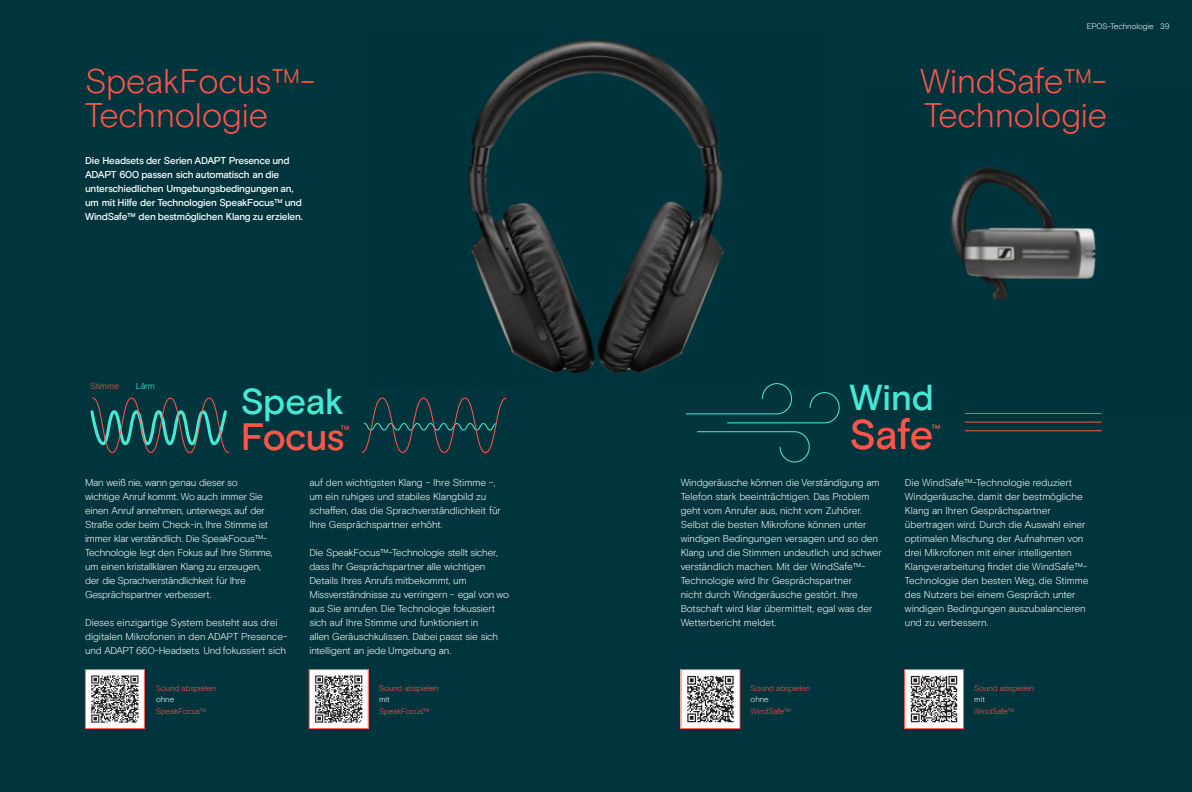
<style>
.page{position:relative;width:1192px;height:792px;background:#fff}
.page>*{position:absolute;margin:0;border:0;box-sizing:border-box;transform-origin:0 0}
.t1{font:500 41.4px "EPOS Basis";color:#ff5549}
.t2{font:500 38px "EPOS Basis";letter-spacing:-.03em;color:#ff5549}
.t3{font:500 36px "EPOS Basis";color:#44ead6}
.t4{font:300 34px/34px "EPOS Basis";letter-spacing:-.005em;color:#ff5549}
.t5{font:500 10.5px "EPOS Basis";color:#ff5549}
.t6{font:300 10px/14px "EPOS Basis";letter-spacing:-.01em;color:#fff}
.t7{font:500 10px/14px "EPOS Basis";letter-spacing:-.02em;color:#fff}
.t8{font:300 8.7px "EPOS Basis";letter-spacing:-.01em;color:#ff5549}
.t9{font:300 8.7px "EPOS Basis";color:#44ead6}
.t10{font:300 8px "EPOS Basis";letter-spacing:-.005em;color:#ff5549}
.t11{font:300 8px "EPOS Basis";color:#fff}
</style>
<div class="page">
<div style="left:1px;top:1px;width:1190px;height:790px;background:#00353d"></div>
<svg style="left:361px;top:397px;width:146px;height:56px"></svg>
<svg style="left:90px;top:397px;width:139px;height:56px"></svg>
<div style="left:85px;top:669px;width:59px;height:59px;background:#fff"></div>
<svg style="left:91px;top:675px;width:47px;height:47px"></svg>
<div style="left:85px;top:669px;width:60px;height:60px;border:1px solid #ff5549"></div>
<div style="left:309px;top:669px;width:59px;height:59px;background:#fff"></div>
<svg style="left:315px;top:675px;width:47px;height:47px"></svg>
<div style="left:309px;top:669px;width:59px;height:60px;border:1px solid #ff5549"></div>
<img style="left:468px;top:40px;width:256px;height:334px">
<hr style="left:965px;top:421px;width:136px;height:2px;background:#ff5549">
<hr style="left:965px;top:430px;width:136px;height:1px;background:#ff5549">
<svg style="left:697px;top:431px;width:113px;height:32px"></svg>
<svg style="left:686px;top:383px;width:154px;height:41px"></svg>
<div style="left:681px;top:669px;width:59px;height:59px;background:#fff"></div>
<svg style="left:687px;top:676px;width:46px;height:46px"></svg>
<div style="left:680px;top:669px;width:60px;height:60px;border:1px solid #ff5549"></div>
<div style="left:904px;top:669px;width:59px;height:59px;background:#fff"></div>
<svg style="left:910px;top:676px;width:47px;height:46px"></svg>
<div style="left:904px;top:669px;width:59px;height:60px;border:1px solid #ff5549"></div>
<img style="left:950px;top:167px;width:152px;height:247px">
<h3 class="t4" style="left:85px;top:67px;width:232px">SpeakFocus™-<br>Technologie</h3>
<p class="t7" style="left:85px;top:154px;width:219px">Die Headsets der Serien ADAPT Presence und ADAPT 600 passen sich automatisch an die unterschiedlichen Umgebungsbedingungen an, um mit Hilfe der Technologien SpeakFocus™ und WindSafe™ den bestmöglichen Klang zu erzielen.</p>
<p class="t8" style="left:90px;top:382px;width:30px">Stimme</p>
<p class="t9" style="left:136px;top:382px;width:21px">Lärm</p>
<h3 class="t3" style="left:241px;top:386px;width:105px">Speak</h3>
<h2 class="t2" style="left:241px;top:420px;width:105px">Focus</h2>
<p class="t5" style="left:340px;top:424px;width:10px">™</p>
<p class="t6" style="left:85px;top:476px;width:189px">Man weiß nie, wann genau dieser so wichtige Anruf kommt. Wo auch immer Sie einen Anruf annehmen, unterwegs, auf der Straße oder beim Check-in, Ihre Stimme ist immer klar verständlich. Die SpeakFocus™- Technologie legt den Fokus auf Ihre Stimme, um einen kristallklaren Klang zu erzeugen, der die Sprachverständlichkeit für Ihre Gesprächspartner verbessert.</p>
<p class="t6" style="left:85px;top:616px;width:204px">Dieses einzigartige System besteht aus drei digitalen Mikrofonen in den ADAPT Presence&shy;und ADAPT 660-Headsets. Und fokussiert sich</p>
<p class="t10" style="left:156px;top:684px;width:61px">Sound abspielen</p>
<p class="t11" style="left:156px;top:696px;width:20px">ohne</p>
<p class="t10" style="left:156px;top:707px;width:52px">SpeakFocus™</p>
<p class="t6" style="left:309px;top:476px;width:193px">auf den wichtigsten Klang – Ihre Stimme –, um ein ruhiges und stabiles Klangbild zu schaffen, das die Sprachverständlichkeit für Ihre Gesprächspartner erhöht.</p>
<p class="t6" style="left:309px;top:546px;width:201px">Die SpeakFocus™-Technologie stellt sicher, dass Ihr Gesprächspartner alle wichtigen Details Ihres Anrufs mitbekommt, um Missverständnisse zu verringern – egal von wo aus Sie anrufen. Die Technologie fokussiert sich auf Ihre Stimme und funktioniert in<br>allen Geräuschkulissen. Dabei passt sie sich intelligent an jede Umgebung an.</p>
<p class="t10" style="left:379px;top:684px;width:61px">Sound abspielen</p>
<p class="t11" style="left:379px;top:696px;width:12px">mit</p>
<p class="t10" style="left:379px;top:707px;width:52px">SpeakFocus™</p>
<p class="t11" style="left:1086px;top:23px;width:84px">EPOS-Technologie 39</p>
<h3 class="t4" style="left:920px;top:67px;width:188px">WindSafe™-<br>Technologie</h3>
<h3 class="t3" style="left:849px;top:382px;width:86px">Wind</h3>
<h1 class="t1" style="left:849px;top:416px;width:86px">Safe</h1>
<p class="t5" style="left:931px;top:423px;width:10px">™</p>
<p class="t6" style="left:680px;top:476px;width:203px">Windgeräusche können die Verständigung am Telefon stark beeinträchtigen. Das Problem geht vom Anrufer aus, nicht vom Zuhörer.<br>Selbst die besten Mikrofone können unter windigen Bedingungen versagen und so den Klang und die Stimmen undeutlich und schwer verständlich machen. Mit der WindSafe™- Technologie wird Ihr Gesprächspartner<br>nicht durch Windgeräusche gestört. Ihre Botschaft wird klar übermittelt, egal was der Wetterbericht meldet.</p>
<p class="t6" style="left:904px;top:476px;width:185px">Die WindSafe™-Technologie reduziert Windgeräusche, damit der bestmögliche Klang an Ihren Gesprächspartner übertragen wird. Durch die Auswahl einer optimalen Mischung der Aufnahmen von drei Mikrofonen mit einer intelligenten Klangverarbeitung findet die WindSafe™- Technologie den besten Weg, die Stimme des Nutzers bei einem Gespräch unter windigen Bedingungen auszubalancieren und zu verbessern.</p>
<p class="t10" style="left:750px;top:684px;width:61px">Sound abspielen</p>
<p class="t11" style="left:750px;top:696px;width:20px">ohne</p>
<p class="t10" style="left:750px;top:707px;width:42px">WindSafe™</p>
<p class="t10" style="left:974px;top:684px;width:61px">Sound abspielen</p>
<p class="t11" style="left:974px;top:696px;width:12px">mit</p>
<p class="t10" style="left:974px;top:707px;width:42px">WindSafe™</p>
</div>
